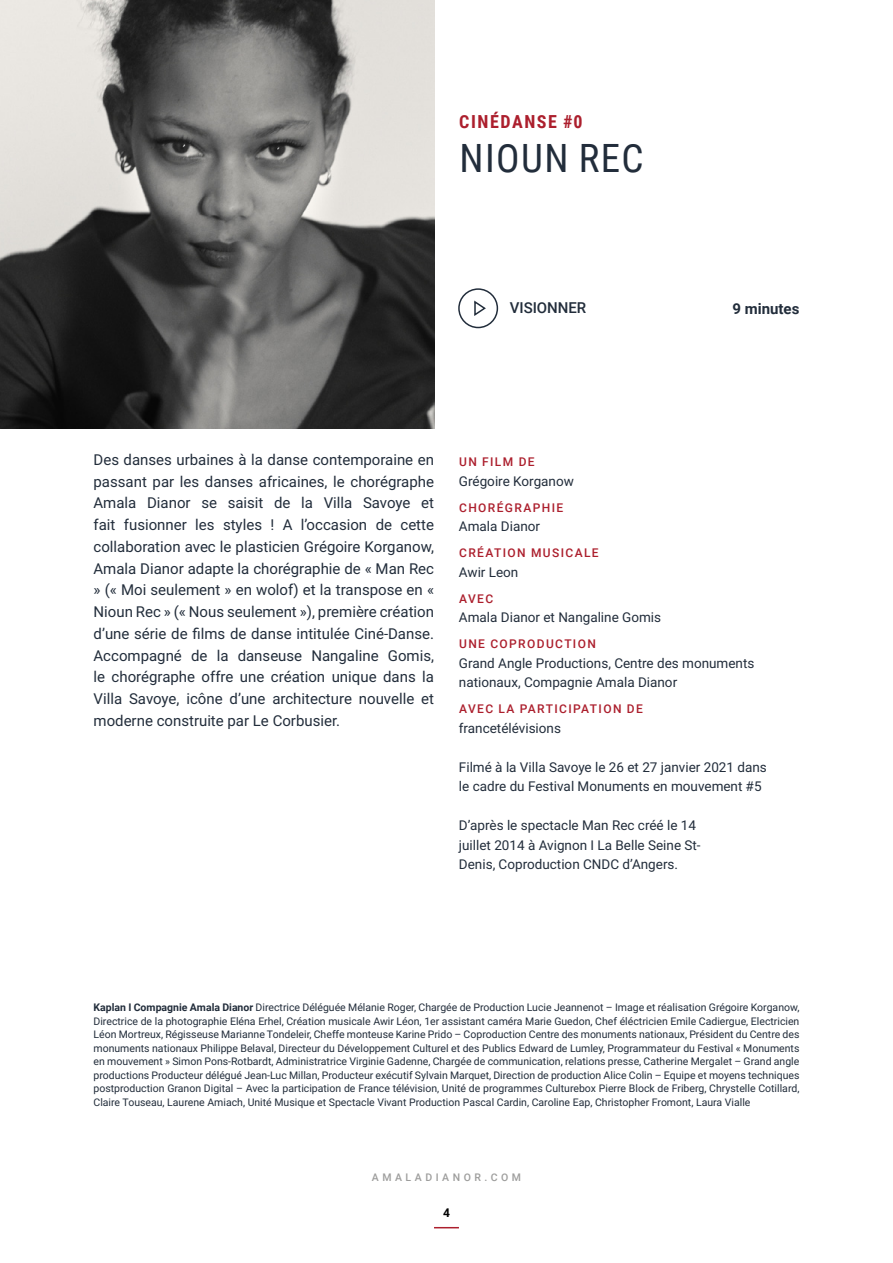
<style>
.page{position:relative;width:893px;height:1263px;background:#fff}
.page>*{position:absolute;margin:0;border:0;box-sizing:border-box;transform-origin:0 0}
.t1{font:39px "Roboto Condensed";letter-spacing:.035em;color:#222d3b}
.t2{font:700 18px "Roboto Condensed";letter-spacing:.085em;color:#ac1f2d}
.t3{font:15px/21.8px "Roboto";color:#222d3b;text-align:justify}
.t4{font:500 15px "Roboto";letter-spacing:-.005em;color:#222d3b}
.t5{font:700 15px "Roboto";color:#222d3b}
.t6{font:13.5px/19.5px "Roboto";color:#222d3b}
.t7{font:500 12px "Roboto";letter-spacing:.115em;color:#ac1f2d}
.t8{font:700 12px "Roboto";color:#000}
.t9{font:10.5px/13.5px "Roboto";color:#222d3b;text-align:justify}
.t10{font:500 10.5px "Roboto";letter-spacing:.335em;color:#9d9d9c}
.s1{font-weight:700}
</style>
<div class="page">
<img style="left:0;top:0;width:434px;height:428px">
<div style="left:458px;top:288px;width:40px;height:40px;border:2px solid #222d3b;border-radius:50%"></div>
<svg style="left:474px;top:300px;width:12px;height:16px"></svg>
<svg style="left:434px;top:1227px;width:25px;height:1px"></svg>
<h2 class="t2" style="left:459px;top:109px;width:125px">CINÉDANSE #0</h2>
<h1 class="t1" style="left:460px;top:131px;width:186px">NIOUN REC</h1>
<h3 class="t4" style="left:510px;top:297px;width:78px">VISIONNER</h3>
<h3 class="t5" style="left:732px;top:298px;width:69px">9 minutes</h3>
<p class="t3" style="left:94px;top:448px;width:342px">Des danses urbaines à la danse contemporaine en passant par les danses africaines, le chorégraphe Amala Dianor se saisit de la Villa Savoye et fait fusionner les styles ! A l’occasion de cette collaboration avec le plasticien Grégoire Korganow, Amala Dianor adapte la chorégraphie de « Man Rec » (« Moi seulement » en wolof) et la transpose en « Nioun Rec » (« Nous seulement »), première création d’une série de films de danse intitulée Ciné-Danse.<br>Accompagné de la danseuse Nangaline Gomis, le chorégraphe offre une création unique dans la Villa Savoye, icône d’une architecture nouvelle et moderne construite par Le Corbusier.</p>
<p class="t7" style="left:459px;top:453px;width:77px">UN FILM DE</p>
<p class="t6" style="left:459px;top:471px;width:116px">Grégoire Korganow</p>
<p class="t7" style="left:459px;top:499px;width:106px">CHORÉGRAPHIE</p>
<p class="t6" style="left:459px;top:516px;width:83px">Amala Dianor</p>
<p class="t7" style="left:459px;top:544px;width:141px">CRÉATION MUSICALE</p>
<p class="t6" style="left:459px;top:562px;width:61px">Awir Leon</p>
<p class="t7" style="left:459px;top:590px;width:36px">AVEC</p>
<p class="t6" style="left:459px;top:607px;width:204px">Amala Dianor et Nangaline Gomis</p>
<p class="t7" style="left:459px;top:635px;width:138px">UNE COPRODUCTION</p>
<p class="t6" style="left:459px;top:653px;width:297px">Grand Angle Productions, Centre des monuments nationaux, Compagnie Amala Dianor</p>
<p class="t7" style="left:459px;top:700px;width:185px">AVEC LA PARTICIPATION DE</p>
<p class="t6" style="left:459px;top:718px;width:104px">francetélévisions</p>
<p class="t6" style="left:459px;top:757px;width:309px">Filmé à la Villa Savoye le 26 et 27 janvier 2021 dans le cadre du Festival Monuments en mouvement #5</p>
<p class="t6" style="left:459px;top:815px;width:243px">D’après le spectacle Man Rec créé le 14 juillet 2014 à Avignon I La Belle Seine St-<br>Denis, Coproduction CNDC d’Angers.</p>
<p class="t9" style="left:94px;top:1000px;width:707px"><span class="s1">Kaplan I Compagnie Amala Dianor</span> Directrice Déléguée Mélanie Roger, Chargée de Production Lucie Jeannenot – Image et réalisation Grégoire Korganow, Directrice de la photographie Eléna Erhel, Création musicale Awir Léon, 1er assistant caméra Marie Guedon, Chef éléctricien Emile Cadiergue, Electricien Léon Mortreux, Régisseuse Marianne Tondeleir, Cheffe monteuse Karine Prido – Coproduction Centre des monuments nationaux, Président du Centre des monuments nationaux Philippe Belaval, Directeur du Développement Culturel et des Publics Edward de Lumley, Programmateur du Festival « Monuments en mouvement » Simon Pons-Rotbardt, Administratrice Virginie Gadenne, Chargée de communication, relations presse, Catherine Mergalet – Grand angle productions Producteur délégué Jean-Luc Millan, Producteur exécutif Sylvain Marquet, Direction de production Alice Colin – Equipe et moyens techniques postproduction Granon Digital – Avec la participation de France télévision, Unité de programmes Culturebox Pierre Block de Friberg, Chrystelle Cotillard, Claire Touseau, Laurene Amiach, Unité Musique et Spectacle Vivant Production Pascal Cardin, Caroline Eap, Christopher Fromont, Laura Vialle</p>
<p class="t10" style="left:372px;top:1169px;width:151px">AMALADIANOR.COM</p>
<p class="t8" style="left:443px;top:1204px;width:8px">4</p>
</div>
